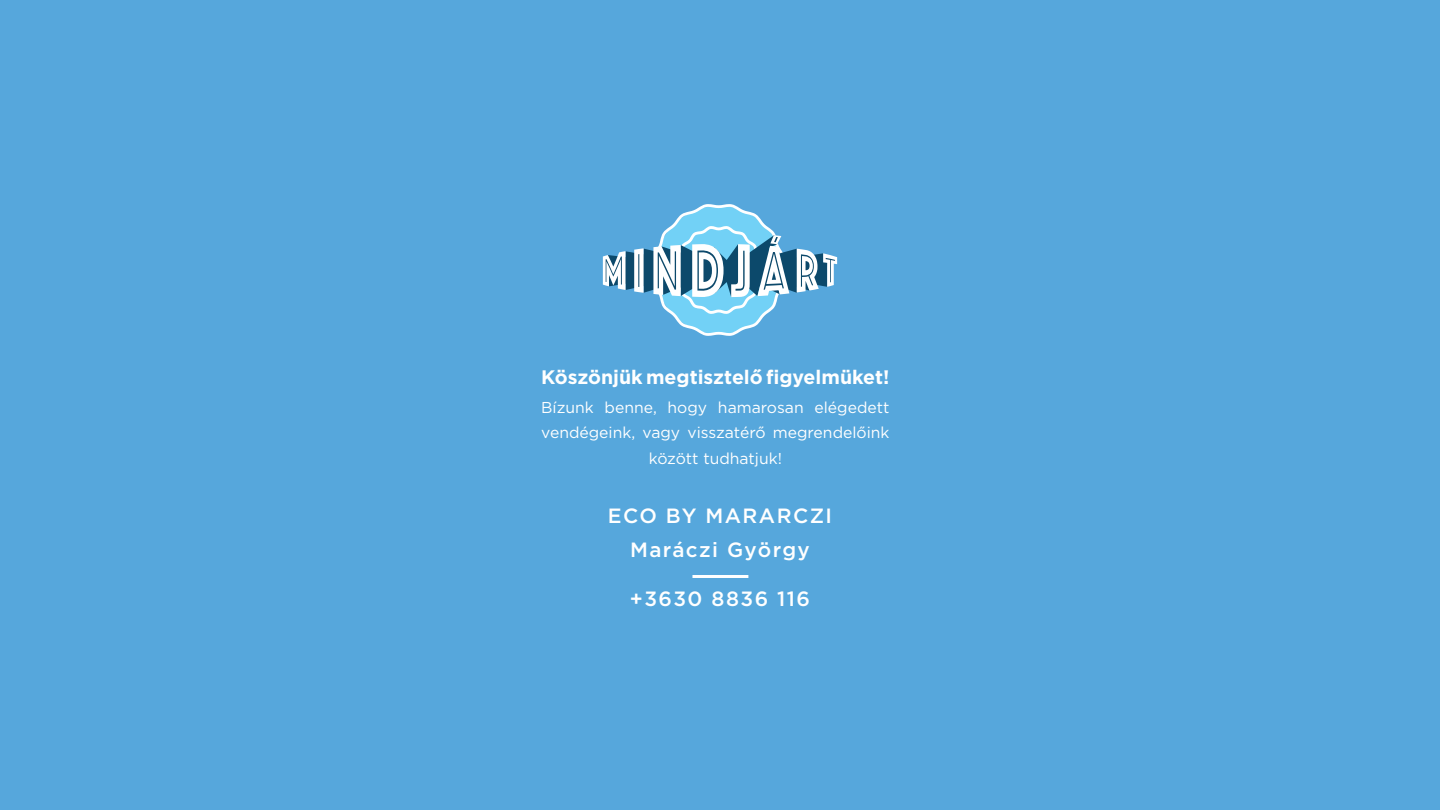
<style>
.page{position:relative;width:1440px;height:810px;background:#56a7dc}
.page>*{position:absolute;margin:0;border:0;box-sizing:border-box;transform-origin:0 0}
.t1{font:500 20.62px "Gotham";letter-spacing:.07em;color:#fff}
.t2{font:700 19.5px "Gotham";color:#fff}
.t3{font:15.75px/25.5px "Gotham";color:#fff;text-align:center}
</style>
<div class="page">
<hr style="left:692px;top:575px;width:56px;height:3px;background:#fff">
<svg style="left:603px;top:204px;width:234px;height:132px"></svg>
<p class="t2" style="left:541px;top:364px;width:350px">Köszönjük megtisztelő figyelmüket!</p>
<p class="t3" style="left:541px;top:394px;width:350px">Bízunk benne, hogy hamarosan elégedett vendégeink, vagy visszatérő megrendelőink között tudhatjuk!</p>
<p class="t1" style="left:608px;top:502px;width:226px">ECO BY MARARCZI</p>
<p class="t1" style="left:630px;top:536px;width:181px">Maráczi György</p>
<p class="t1" style="left:630px;top:585px;width:182px">+3630 8836 116</p>
</div>
